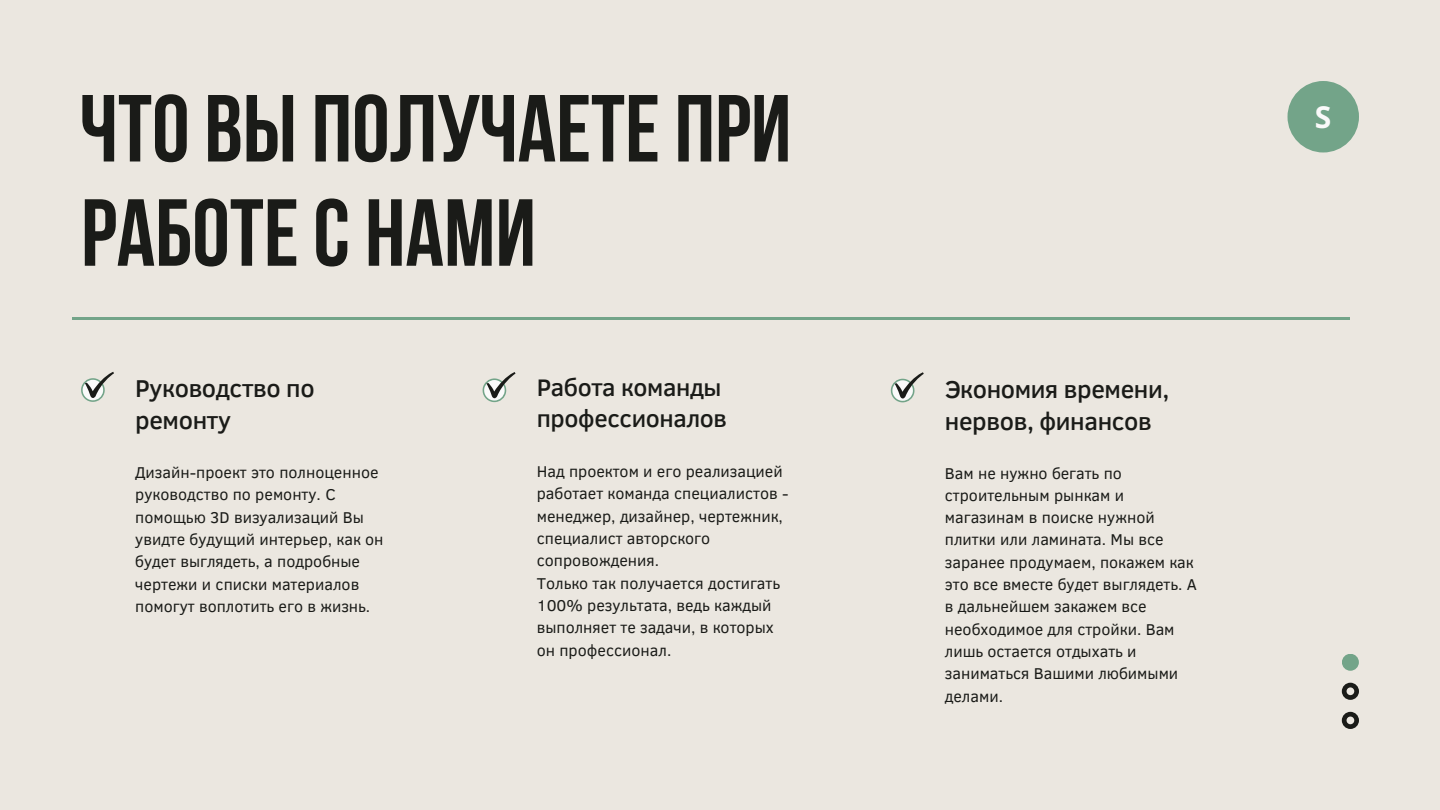
<style>
.page{position:relative;width:1440px;height:810px;background:#ebe7e0}
.page>*{position:absolute;margin:0;border:0;box-sizing:border-box;transform-origin:0 0}
.t1{font:95px/104.2px "Bebas Neue Cyrillic";color:#1a1b18}
.t2{font:700 30px "Open Sans";color:#fafafa}
.t3{font:500 25px/32.4px "Clear Sans";letter-spacing:-.015em;color:#1a1b18}
.t4{font:500 24.6px/31.5px "Clear Sans";letter-spacing:-.015em;color:#1a1b18}
.t5{font:16.1px/22.3px "Clear Sans";color:#1a1b18}
</style>
<div class="page">
<div style="left:1288px;top:81px;width:71px;height:71px;background:#73a489;border-radius:50%"></div>
<hr style="left:72px;top:317px;width:1278px;height:3px;background:#73a489">
<svg style="left:81px;top:372px;width:33px;height:30px"></svg>
<svg style="left:483px;top:372px;width:33px;height:30px"></svg>
<svg style="left:891px;top:372px;width:33px;height:30px"></svg>
<svg style="left:1342px;top:712px;width:17px;height:17px"></svg>
<svg style="left:1342px;top:683px;width:17px;height:17px"></svg>
<div style="left:1342px;top:654px;width:17px;height:17px;background:#73a489;border-radius:50%"></div>
<p class="t1" style="left:81px;top:86px;width:712px">Что Вы получаете при работес нами</p>
<p class="t3" style="left:135px;top:371px;width:181px">Руководство по ремонту</p>
<h2 class="t5" style="left:135px;top:460px;width:250px">Дизайн-проект это полноценное руководство по ремонту. С помощью 3D визуализаций Вы увидте будущий интерьер, как он будет выглядеть, а подробные чертежи и списки материалов помогут воплотить его в жизнь.</h2>
<p class="t4" style="left:537px;top:370px;width:192px">Работа команды профессионалов</p>
<p class="t5" style="left:537px;top:459px;width:253px">Над проектом и его реализацией работает команда специалистов - менеджер, дизайнер, чертежник, специалист авторского сопровождения.</p>
<h2 class="t5" style="left:537px;top:571px;width:245px">Только так получается достигать<br>100% результата, ведь каждый выполняет те задачи, в которых он профессионал.</h2>
<p class="t3" style="left:945px;top:371px;width:226px">Экономия времени, нервов, финансов</p>
<p class="t5" style="left:945px;top:461px;width:253px">Вам не нужно бегать по строительным рынкам и магазинам в поиске нужной плитки или ламината. Мы все заранее продумаем, покажем как это все вместе будет выглядеть. А в дальнейшем закажем все необходимое для стройки. Вам лишь остается отдыхать и заниматься Вашими любимыми делами.</p>
<h1 class="t2" style="left:1315px;top:96px;width:18px">S</h1>
</div>
